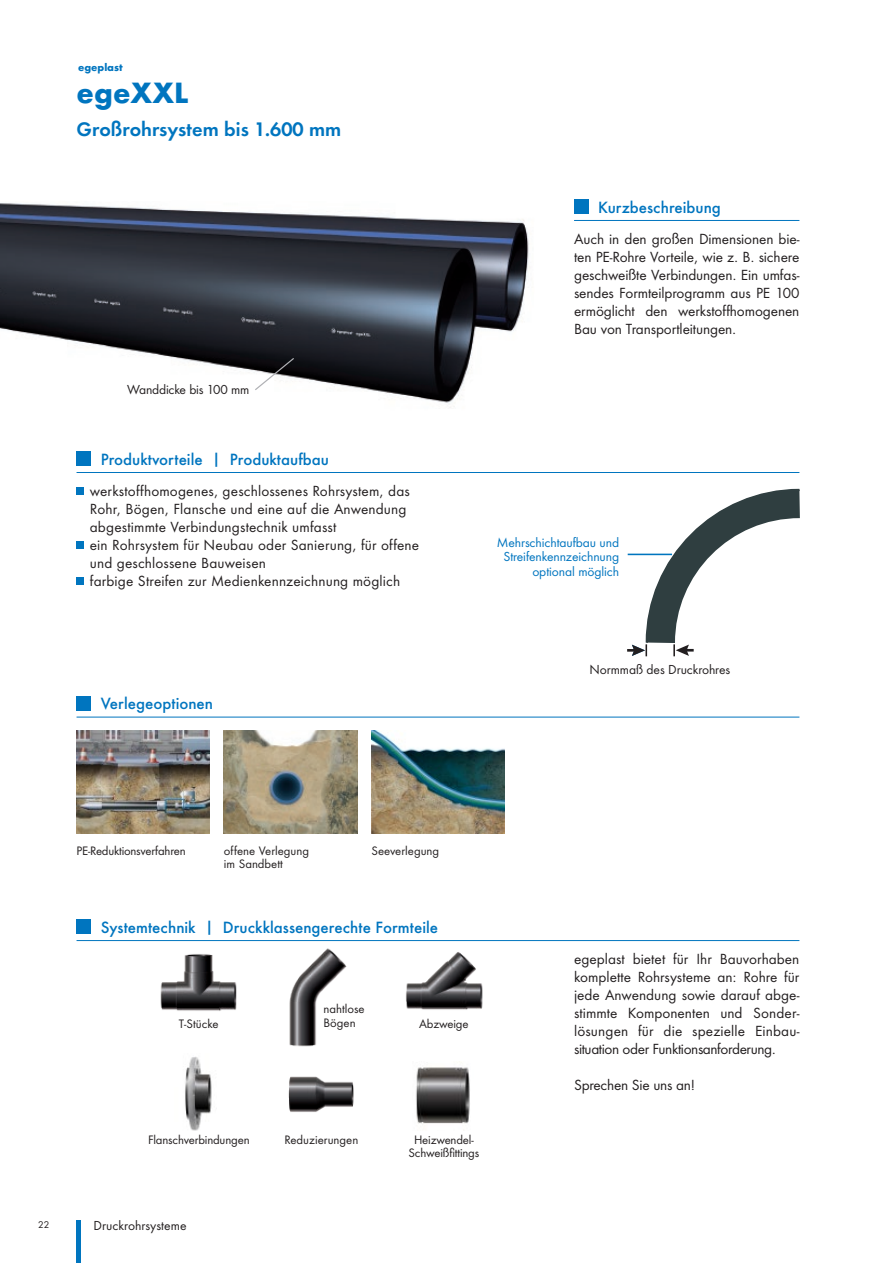
<style>
.page{position:relative;width:893px;height:1263px;background:#fff}
.page>*{position:absolute;margin:0;border:0;box-sizing:border-box;transform-origin:0 0}
.t1{font:700 27px "Futura ND";color:#0075bf}
.t2{font:600 18px "Futura ND";color:#0075bf}
.t3{font:500 15px "Futura ND";color:#0075bf}
.t4{font:13.5px/18px "Futura ND";letter-spacing:.01em;color:#231f20;text-align:justify}
.t5{font:13.5px "Futura ND";letter-spacing:-.02em;color:#231f20}
.t6{font:12px/14.4px "Futura ND";letter-spacing:-.01em;color:#0075bf;text-align:right}
.t7{font:12px "Futura ND";letter-spacing:-.01em;color:#231f20}
.t8{font:11.25px/13.5px "Futura ND";letter-spacing:-.015em;color:#231f20}
.t9{font:700 9.75px "Futura ND";color:#0075bf}
.t10{font:9px "Futura ND";color:#231f20}
</style>
<div class="page">
<hr style="left:77px;top:1220px;width:4px;height:43px;background:#0075bf">
<img style="left:0;top:203px;width:529px;height:205px">
<img style="left:185px;top:1057px;width:27px;height:74px">
<div style="left:574px;top:199px;width:15px;height:15px;background:#0075bf"></div>
<div style="left:77px;top:451px;width:14px;height:15px;background:#0075bf"></div>
<div style="left:77px;top:919px;width:14px;height:15px;background:#0075bf"></div>
<div style="left:77px;top:488px;width:7px;height:7px;background:#0075bf"></div>
<div style="left:77px;top:542px;width:7px;height:7px;background:#0075bf"></div>
<div style="left:77px;top:578px;width:7px;height:7px;background:#0075bf"></div>
<img style="left:160px;top:954px;width:77px;height:57px">
<img style="left:389px;top:941px;width:109px;height:69px">
<img style="left:288px;top:1076px;width:66px;height:36px">
<img style="left:416px;top:1067px;width:54px;height:58px">
<img style="left:289px;top:948px;width:58px;height:99px">
<hr style="left:77px;top:940px;width:722px;height:1px;background:#0075bf">
<hr style="left:574px;top:220px;width:225px;height:1px;background:#0075bf">
<div style="left:77px;top:696px;width:14px;height:15px;background:#0075bf"></div>
<img style="left:77px;top:731px;width:133px;height:102px">
<img style="left:371px;top:731px;width:134px;height:102px">
<img style="left:224px;top:731px;width:133px;height:102px">
<hr style="left:77px;top:717px;width:722px;height:1px;background:#0075bf">
<hr style="left:77px;top:472px;width:722px;height:1px;background:#0075bf">
<svg style="left:254px;top:357px;width:41px;height:34px"></svg>
<svg style="left:627px;top:488px;width:173px;height:169px"></svg>
<p class="t9" style="left:78px;top:61px;width:46px">egeplast</p>
<h1 class="t1" style="left:77px;top:75px;width:113px">egeXXL</h1>
<h2 class="t2" style="left:77px;top:117px;width:266px">Großrohrsystem bis 1.600 mm</h2>
<p class="t7" style="left:127px;top:382px;width:124px">Wanddicke bis 100 mm</p>
<p class="t3" style="left:101px;top:449px;width:230px">Produktvorteile | Produktaufbau</p>
<p class="t4" style="left:90px;top:482px;width:331px;text-align:left">werkstoffhomogenes, geschlossenes Rohrsystem, das Rohr, Bögen, Flansche und eine auf die Anwendung abgestimmte Verbindungstechnik umfasst<br>ein Rohrsystem für Neubau oder Sanierung, für offene und geschlossene Bauweisen<br>farbige Streifen zur Medienkennzeichnung möglich</p>
<p class="t3" style="left:101px;top:694px;width:114px">Verlegeoptionen</p>
<p class="t3" style="left:598px;top:197px;width:124px">Kurzbeschreibung</p>
<p class="t4" style="left:574px;top:230px;width:227px">Auch in den großen Dimensionen bie&shy;ten PE-Rohre Vorteile, wie z. B. sichere geschweißte Verbindungen. Ein umfas&shy;sendes Formteilprogramm aus PE 100 ermöglicht den werkstoffhomogenen Bau von Transportleitungen.</p>
<p class="t6" style="left:497px;top:535px;width:124px">Mehrschichtaufbau und<br>Streifenkennzeichnung optional möglich</p>
<p class="t7" style="left:589px;top:662px;width:142px">Normmaß des Druckrohres</p>
<p class="t8" style="left:77px;top:844px;width:111px">PE-Reduktionsverfahren</p>
<p class="t8" style="left:224px;top:844px;width:87px">offene Verlegung</p>
<p class="t8" style="left:371px;top:844px;width:69px">Seeverlegung</p>
<p class="t8" style="left:224px;top:857px;width:60px">im Sandbett</p>
<p class="t3" style="left:101px;top:917px;width:339px">Systemtechnik | Druckklassengerechte Formteile</p>
<p class="t8" style="left:323px;top:1002px;width:43px">nahtlose<br>Bögen</p>
<p class="t8" style="left:179px;top:1017px;width:42px">T-Stücke</p>
<p class="t8" style="left:419px;top:1017px;width:51px">Abzweige</p>
<p class="t8" style="left:148px;top:1133px;width:103px">Flanschverbindungen</p>
<p class="t10" style="left:38px;top:1218px;width:13px">22</p>
<p class="t7" style="left:94px;top:1218px;width:94px">Druckrohrsysteme</p>
<p class="t8" style="left:284px;top:1133px;width:76px">Reduzierungen</p>
<p class="t8" style="left:408px;top:1133px;width:72px;text-align:center">Heizwendel-<br>Schweißfittings</p>
<p class="t4" style="left:574px;top:950px;width:227px">egeplast bietet für Ihr Bauvorhaben komplette Rohrsysteme an: Rohre für jede Anwendung sowie darauf abge&shy;stimmte Komponenten und Sonder&shy;lösungen für die spezielle Einbau&shy;situation oder Funktionsanforderung.</p>
<p class="t5" style="left:574px;top:1076px;width:122px">Sprechen Sie uns an!</p>
</div>
